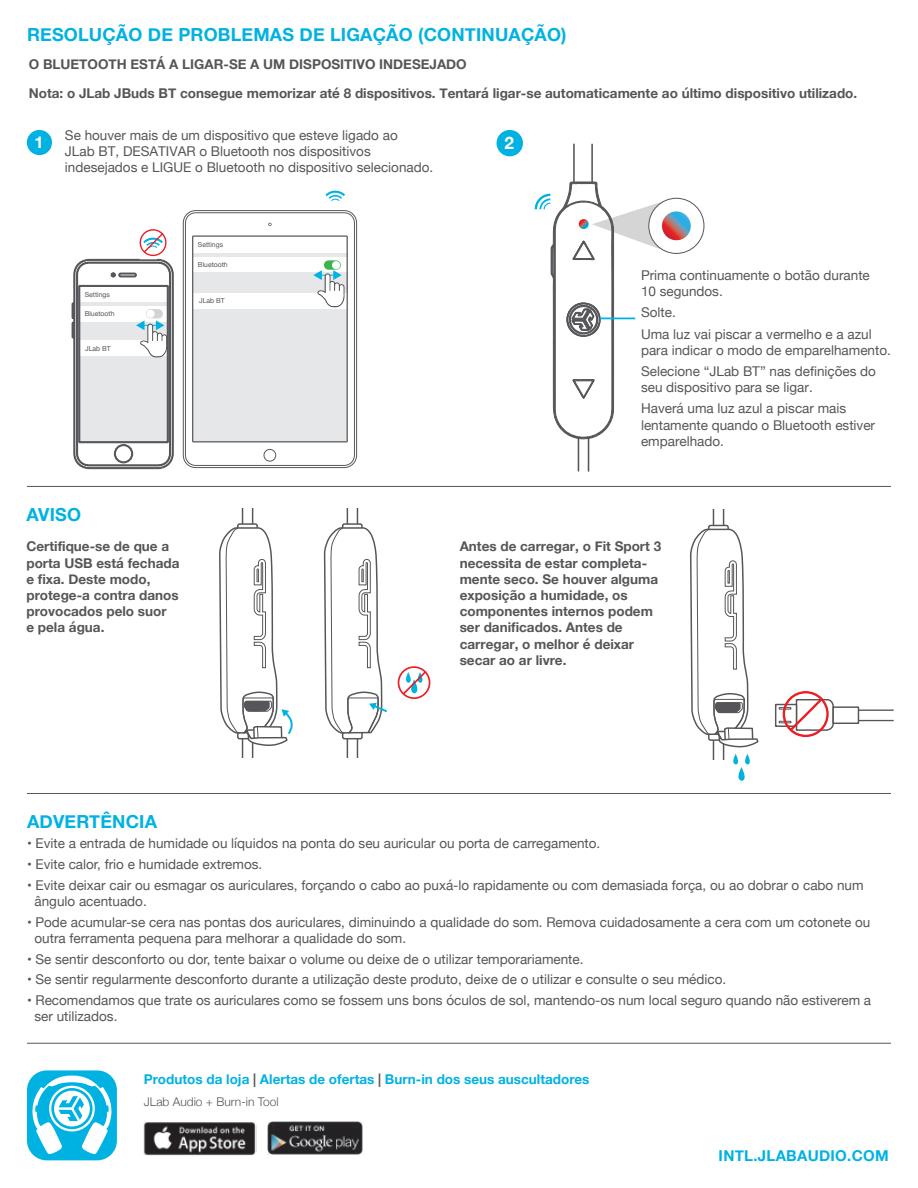
<style>
.page{position:relative;width:918px;height:1188px;background:#fff}
.page>*{position:absolute;margin:0;border:0;box-sizing:border-box;transform-origin:0 0}
.t1{font:700 18px "Helvetica Neue";letter-spacing:.01em;color:#00b2e2}
.t2{font:700 17.25px "Helvetica Neue";color:#fff}
.t3{font:700 16.35px "Helvetica Neue";color:#fff}
.t4{font:700 15px "Helvetica Neue";letter-spacing:.015em;color:#00b2e2}
.t5{font:13.5px/16.2px "Helvetica Neue";color:#56565a}
.t6{font:700 13.5px/16.2px "Helvetica Neue";color:#56565a}
.t7{font:700 13.5px "Helvetica Neue";color:#00b2e2}
.t8{font:300 12px "Helvetica Neue";color:#56565a}
.t9{font:6.9px "Helvetica Neue";color:#56565a}
.s1{color:#56565a}
</style>
<div class="page">
<hr style="left:27px;top:486px;width:864px;height:1px;background:#56565a">
<svg style="left:219px;top:509px;width:74px;height:249px"></svg>
<svg style="left:323px;top:509px;width:64px;height:249px"></svg>
<div style="left:398px;top:666px;width:32px;height:33px;border:2px solid #ed1d24;border-radius:50%"></div>
<svg style="left:401px;top:669px;width:27px;height:27px"></svg>
<svg style="left:690px;top:510px;width:69px;height:271px"></svg>
<div style="left:775px;top:704px;width:22px;height:23px;background:#fff;border:1px solid #56565a"></div>
<div style="left:832px;top:706px;width:27px;height:18px;background:#fff;border:1px solid #56565a"></div>
<div style="left:783px;top:691px;width:46px;height:46px;border:2px solid #ed1d24;border-radius:50%"></div>
<svg style="left:779px;top:695px;width:56px;height:39px"></svg>
<hr style="left:858px;top:710px;width:36px;height:1px;background:#56565a">
<hr style="left:858px;top:720px;width:36px;height:1px;background:#56565a">
<hr style="left:27px;top:793px;width:864px;height:1px;background:#56565a">
<div style="left:497px;top:130px;width:26px;height:26px;background:#00b2e2;border-radius:50%"></div>
<div style="left:27px;top:130px;width:25px;height:25px;background:#00b2e2;border-radius:50%"></div>
<svg style="left:183px;top:210px;width:174px;height:258px"></svg>
<svg style="left:185px;top:212px;width:170px;height:254px"></svg>
<svg style="left:325px;top:190px;width:20px;height:11px"></svg>
<div style="left:140px;top:229px;width:27px;height:27px;border:1px solid #ed1d24;border-radius:50%"></div>
<svg style="left:72px;top:232px;width:101px;height:237px"></svg>
<div style="left:119px;top:273px;width:17px;height:4px;border:1px solid #56565a;border-radius:2px"></div>
<div style="left:573px;top:143px;width:20px;height:66px;background:#fff;border:2px solid #56565a"></div>
<div style="left:578px;top:432px;width:11px;height:40px;background:#fff;border:2px solid #56565a"></div>
<svg style="left:534px;top:175px;width:158px;height:264px"></svg>
<hr style="left:27px;top:1043px;width:864px;height:1px;background:#56565a">
<div style="left:27px;top:1070px;width:90px;height:90px;background:#00b2e2;border-radius:20px"></div>
<svg style="left:32px;top:1076px;width:80px;height:78px"></svg>
<img style="left:143px;top:1122px;width:114px;height:34px">
<img style="left:268px;top:1122px;width:95px;height:33px">
<h1 class="t1" style="left:27px;top:20px;width:541px">RESOLUÇÃO DE PROBLEMAS DE LIGAÇÃO (CONTINUAÇÃO)</h1>
<p class="t6" style="left:29px;top:56px;width:440px">O BLUETOOTH ESTÁ A LIGAR-SE A UM DISPOSITIVO INDESEJADO</p>
<p class="t6" style="left:29px;top:85px;width:830px">Nota: o JLab JBuds BT consegue memorizar até 8 dispositivos. Tentará ligar-se automaticamente ao último dispositivo utilizado.</p>
<p class="t5" style="left:65px;top:127px;width:370px">Se houver mais de um dispositivo que esteve ligado ao<br>JLab BT, DESATIVAR o Bluetooth nos dispositivos indesejados e LIGUE o Bluetooth no dispositivo selecionado.</p>
<p class="t3" style="left:34px;top:130px;width:11px">1</p>
<p class="t2" style="left:504px;top:130px;width:11px">2</p>
<p class="t9" style="left:198px;top:240px;width:27px">Settings</p>
<p class="t9" style="left:85px;top:290px;width:27px">Settings</p>
<p class="t9" style="left:85px;top:309px;width:31px">Bluetooth</p>
<p class="t9" style="left:85px;top:343px;width:27px">JLab BT</p>
<p class="t9" style="left:198px;top:259px;width:31px">Bluetooth</p>
<p class="t9" style="left:199px;top:296px;width:27px">JLab BT</p>
<p class="t5" style="left:641px;top:268px;width:230px">Prima continuamente o botão durante<br>10 segundos.</p>
<p class="t5" style="left:641px;top:303px;width:232px;line-height:21.1px">Solte.<br>Uma luz vai piscar a vermelho e a azul</p>
<p class="t5" style="left:641px;top:340px;width:251px;line-height:21.1px">para indicar o modo de emparelhamento.<br>Selecione “JLab BT” nas definições do</p>
<p class="t5" style="left:641px;top:378px;width:207px;line-height:21.1px">seu dispositivo para se ligar.<br>Haverá uma luz azul a piscar mais</p>
<p class="t5" style="left:641px;top:418px;width:236px">lentamente quando o Bluetooth estiver emparelhado.</p>
<h1 class="t1" style="left:26px;top:501px;width:56px">AVISO</h1>
<p class="t6" style="left:26px;top:539px;width:155px">Certifique-se de que a porta USB está fechada e fixa. Deste modo, protege-a contra danos provocados pelo suor<br>e pela água.</p>
<p class="t6" style="left:460px;top:539px;width:203px">Antes de carregar, o Fit Sport 3 necessita de estar completa&shy;mente seco. Se houver alguma exposição a humidade, os componentes internos podem ser danificados. Antes de carregar, o melhor é deixar secar ao ar livre.</p>
<h1 class="t1" style="left:27px;top:807px;width:132px">ADVERTÊNCIA</h1>
<p class="t5" style="left:27px;top:836px;width:575px">• Evite a entrada de humidade ou líquidos na ponta do seu auricular ou porta de carregamento.</p>
<p class="t5" style="left:27px;top:857px;width:237px">• Evite calor, frio e humidade extremos.</p>
<p class="t5" style="left:35px;top:878px;width:831px;text-indent:-8px">• Evite deixar cair ou esmagar os auriculares, forçando o cabo ao puxá-lo rapidamente ou com demasiada força, ou ao dobrar o cabo num ângulo acentuado.</p>
<p class="t5" style="left:35px;top:915px;width:837px;text-indent:-8px">• Pode acumular-se cera nas pontas dos auriculares, diminuindo a qualidade do som. Remova cuidadosamente a cera com um cotonete ou outra ferramenta pequena para melhorar a qualidade do som.</p>
<p class="t5" style="left:27px;top:952px;width:558px">• Se sentir desconforto ou dor, tente baixar o volume ou deixe de o utilizar temporariamente.</p>
<p class="t5" style="left:27px;top:972px;width:701px">• Se sentir regularmente desconforto durante a utilização deste produto, deixe de o utilizar e consulte o seu médico.</p>
<p class="t5" style="left:35px;top:993px;width:838px;text-indent:-8px">• Recomendamos que trate os auriculares como se fossem uns bons óculos de sol, mantendo-os num local seguro quando não estiverem a ser utilizados.</p>
<p class="t7" style="left:144px;top:1068px;width:447px">Produtos da loja <span class="s1">|</span> Alertas de ofertas <span class="s1">|</span> Burn-in dos seus auscultadores</p>
<p class="t8" style="left:144px;top:1092px;width:136px">JLab Audio + Burn-in Tool</p>
<p class="t4" style="left:719px;top:1144px;width:172px">INTL.JLABAUDIO.COM</p>
</div>
